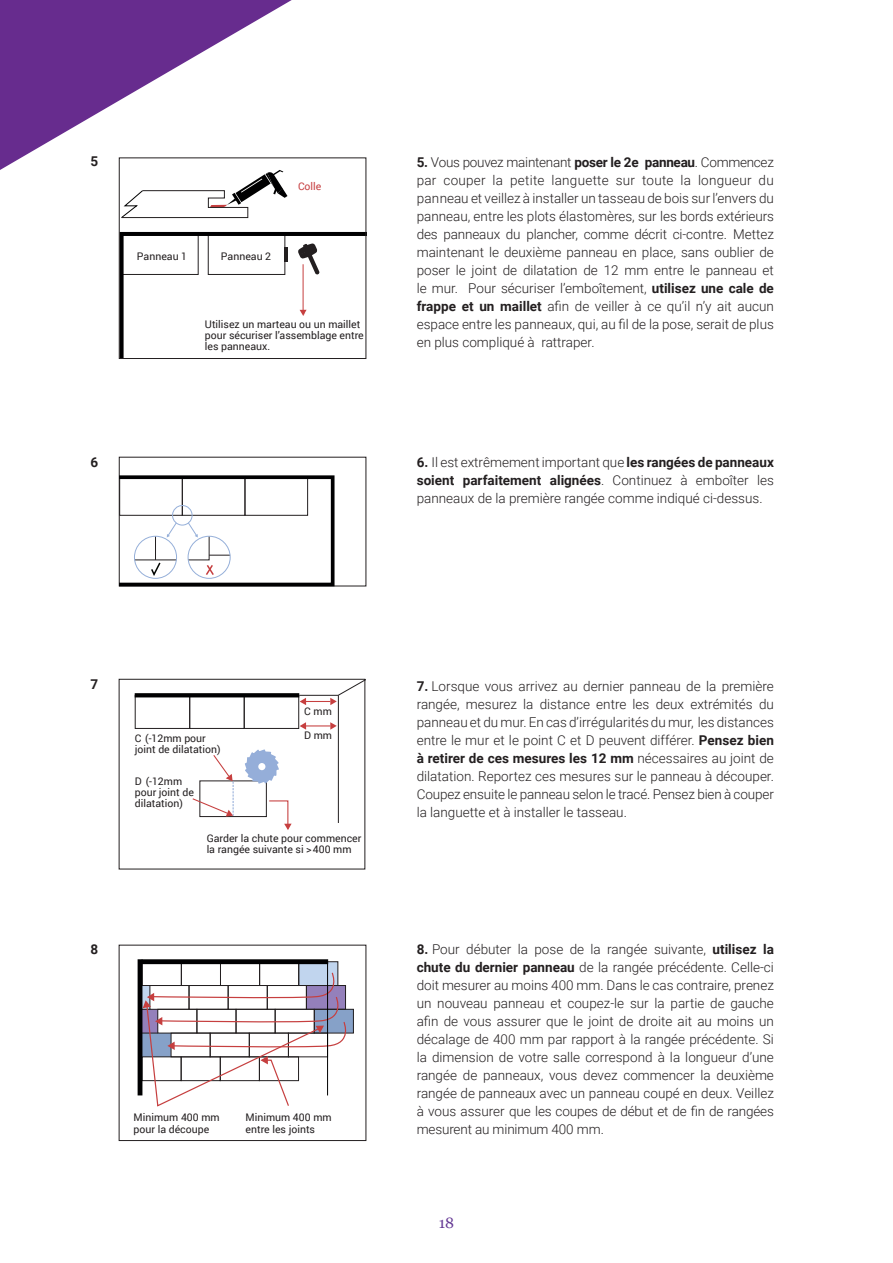
<style>
.page{position:relative;width:893px;height:1263px;background:#fff}
.page>*{position:absolute;margin:0;border:0;box-sizing:border-box;transform-origin:0 0}
.t1{font:15px "Georgia";color:#653a95}
.t2{font:300 13.5px/18px "Roboto";color:#231f20;text-align:justify}
.t3{font:700 13.5px "Roboto";color:#231f20}
.t4{font:10.5px/11.2px "Roboto";color:#231f20}
.t5{font:10.5px "Roboto";color:#c63f41}
.s1{font-weight:700}
</style>
<div class="page">
<svg style="left:118px;top:292px;width:189px;height:67px"></svg>
<svg style="left:0;top:0;width:367px;height:292px"></svg>
<div style="left:119px;top:158px;width:247px;height:201px;border:1px solid #231f20"></div>
<div style="left:244px;top:695px;width:55px;height:34px;border:1px solid #231f20"></div>
<div style="left:189px;top:695px;width:56px;height:34px;border:1px solid #231f20"></div>
<div style="left:135px;top:695px;width:55px;height:34px;border:1px solid #231f20"></div>
<svg style="left:135px;top:693px;width:163px;height:4px"></svg>
<hr style="left:338px;top:695px;width:1px;height:128px;background:#231f20">
<div style="left:199px;top:780px;width:68px;height:37px;border:1px solid #231f20"></div>
<svg style="left:245px;top:749px;width:34px;height:35px"></svg>
<svg style="left:298px;top:679px;width:67px;height:26px"></svg>
<svg style="left:300px;top:722px;width:37px;height:8px"></svg>
<svg style="left:192px;top:755px;width:42px;height:61px"></svg>
<svg style="left:269px;top:800px;width:23px;height:30px"></svg>
<div style="left:299px;top:962px;width:39px;height:23px;background:#c1d5ee"></div>
<div style="left:298px;top:961px;width:40px;height:25px;border:1px solid #231f20"></div>
<div style="left:220px;top:961px;width:40px;height:25px;border:1px solid #231f20"></div>
<div style="left:181px;top:961px;width:40px;height:25px;border:1px solid #231f20"></div>
<div style="left:142px;top:961px;width:40px;height:25px;border:1px solid #231f20"></div>
<div style="left:142px;top:959px;width:186px;height:5px;background:#000001"></div>
<div style="left:314px;top:1009px;width:40px;height:24px;border:1px solid #231f20"></div>
<hr style="left:138px;top:959px;width:4px;height:136px;background:#000001">
<svg style="left:142px;top:972px;width:211px;height:135px"></svg>
<hr style="left:327px;top:962px;width:1px;height:133px;background:#000001">
<svg style="left:119px;top:475px;width:216px;height:111px"></svg>
<p class="t3" style="left:91px;top:152px;width:9px">5</p>
<p class="t4" style="left:137px;top:250px;width:52px">Panneau 1</p>
<p class="t4" style="left:221px;top:250px;width:52px">Panneau 2</p>
<p class="t5" style="left:298px;top:179px;width:25px">Colle</p>
<p class="t4" style="left:205px;top:318px;width:160px">Utilisez un marteau ou un maillet pour sécuriser l’assemblage entre les panneaux.</p>
<p class="t3" style="left:91px;top:453px;width:9px">6</p>
<p class="t2" style="left:417px;top:153px;width:359px"><span class="s1">5.</span> Vous pouvez maintenant <span class="s1">poser le 2e panneau</span>. Commencez par couper la petite languette sur toute la longueur du panneau et veillez à installer un tasseau de bois sur l’envers du panneau, entre les plots élastomères, sur les bords extérieurs des panneaux du plancher, comme décrit ci-contre. Mettez maintenant le deuxième panneau en place, sans oublier de poser le joint de dilatation de 12 mm entre le panneau et le mur. Pour sécuriser l’emboîtement, <span class="s1">utilisez une cale de frappe et un maillet</span> afin de veiller à ce qu’il n’y ait aucun espace entre les panneaux, qui, au fil de la pose, serait de plus en plus compliqué à rattraper.</p>
<p class="t2" style="left:417px;top:453px;width:359px"><span class="s1">6.</span> Il est extrêmement important que <span class="s1">les rangées de panneaux soient parfaitement alignées</span>. Continuez à emboîter les panneaux de la première rangée comme indiqué ci-dessus.</p>
<p class="t3" style="left:91px;top:675px;width:9px">7</p>
<p class="t3" style="left:91px;top:940px;width:9px">8</p>
<p class="t4" style="left:135px;top:732px;width:87px">C (-12mm pour joint de dilatation)</p>
<p class="t4" style="left:135px;top:775px;width:61px">D (-12mm pour joint de dilatation)</p>
<p class="t4" style="left:304px;top:705px;width:29px">C mm</p>
<p class="t4" style="left:304px;top:729px;width:29px">D mm</p>
<p class="t4" style="left:207px;top:832px;width:156px">Garder la chute pour commencer la rangée suivante si &gt;400 mm</p>
<p class="t4" style="left:134px;top:1111px;width:88px">Minimum 400 mm pour la découpe</p>
<p class="t4" style="left:246px;top:1111px;width:88px">Minimum 400 mm entre les joints</p>
<p class="t2" style="left:417px;top:676px;width:359px"><span class="s1">7.</span> Lorsque vous arrivez au dernier panneau de la première rangée, mesurez la distance entre les deux extrémités du panneau et du mur. En cas d’irrégularités du mur, les distances entre le mur et le point C et D peuvent différer. <span class="s1">Pensez bien à retirer de ces mesures les 12 mm</span> nécessaires au joint de dilatation. Reportez ces mesures sur le panneau à découper.<br>Coupez ensuite le panneau selon le tracé. Pensez bien à couper la languette et à installer le tasseau.</p>
<p class="t2" style="left:417px;top:940px;width:359px"><span class="s1">8.</span> Pour débuter la pose de la rangée suivante, <span class="s1">utilisez la chute du dernier panneau</span> de la rangée précédente. Celle-ci doit mesurer au moins 400 mm. Dans le cas contraire, prenez un nouveau panneau et coupez-le sur la partie de gauche afin de vous assurer que le joint de droite ait au moins un décalage de 400 mm par rapport à la rangée précédente. Si la dimension de votre salle correspond à la longueur d’une rangée de panneaux, vous devez commencer la deuxième rangée de panneaux avec un panneau coupé en deux. Veillez à vous assurer que les coupes de début et de fin de rangées mesurent au minimum 400 mm.</p>
<p class="t1" style="left:439px;top:1213px;width:17px">18</p>
</div>
